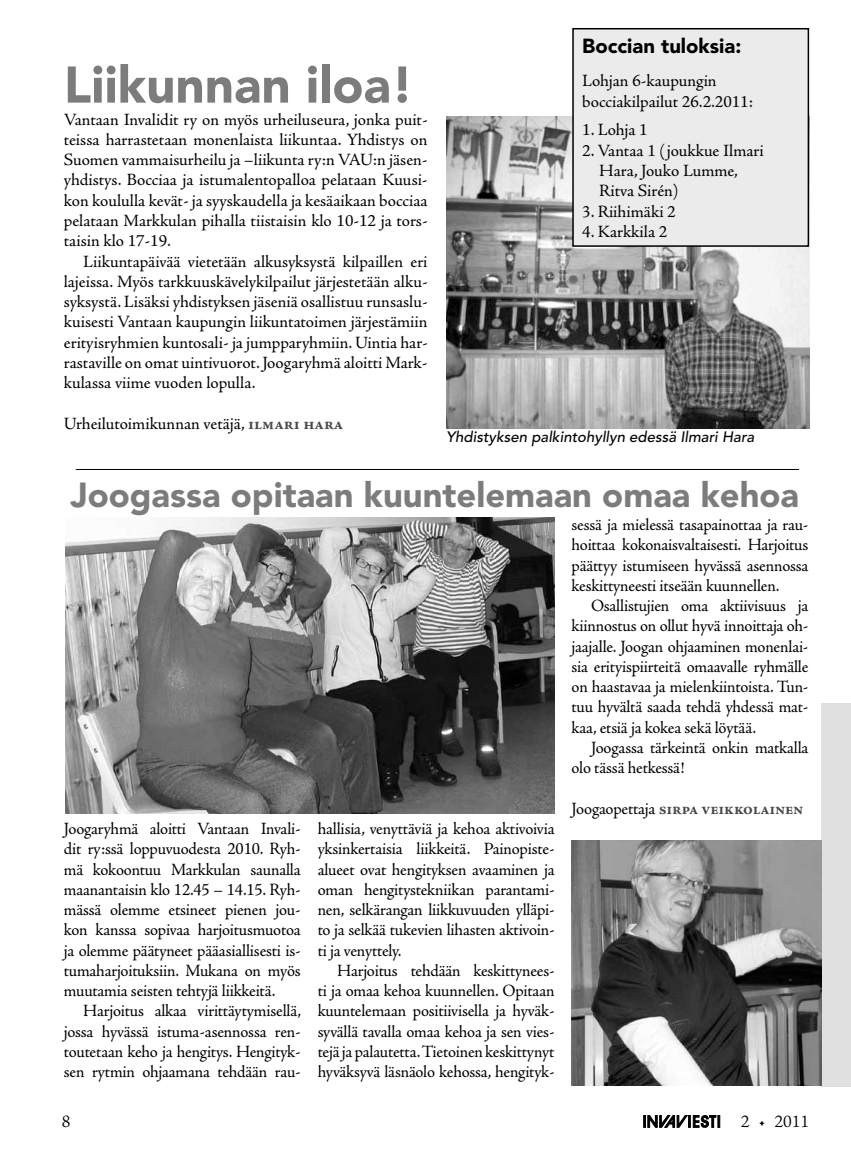
<style>
.page{position:relative;width:851px;height:1149px;background:#fff}
.page>*{position:absolute;margin:0;border:0;box-sizing:border-box;transform-origin:0 0}
.t1{font:900 51px "Avenir";color:#7c7c7c}
.t2{font:900 34.5px "Avenir";color:#7c7c7c}
.t3{font:900 20.25px "Avenir";color:#000}
.t4{font:300 18px "Adobe Jenson Pro";color:#000}
.t5{font:17.25px/20.2px "Adobe Jenson Pro";letter-spacing:-.01em;color:#000;text-align:justify}
.t6{font:700 17.25px "Adobe Jenson Pro";letter-spacing:-.01em;color:#484848}
.t7{font:italic 500 15px "Avenir";color:#000}
.s1{font-weight:700;color:#484848}
.s2{font-weight:400;color:#000}
</style>
<div class="page">
<svg style="left:643px;top:1115px;width:76px;height:11px"></svg>
<img style="left:446px;top:116px;width:363px;height:312px">
<div style="left:573px;top:29px;width:235px;height:217px;background:#ebebeb"></div>
<div style="left:572px;top:28px;width:237px;height:219px;border:2px solid #000"></div>
<img style="left:66px;top:517px;width:488px;height:296px">
<div style="left:821px;top:702px;width:29px;height:384px;background:#e0e0e0"></div>
<hr style="left:76px;top:469px;width:723px;height:1px;background:#000">
<img style="left:571px;top:840px;width:250px;height:244px">
<p class="t3" style="left:582px;top:34px;width:161px">Boccian tuloksia:</p>
<p class="t5" style="left:582px;top:71px;width:172px">Lohjan 6-kaupungin bocciakilpailut 26.2.2011:</p>
<p class="t5" style="left:582px;top:120px;width:67px">1. Lohja 1</p>
<p class="t5" style="left:599px;top:140px;width:166px;text-align:left;text-indent:-17px">2. Vantaa 1 (joukkue Ilmari<br>Hara, Jouko Lumme,<br>Ritva Sirén)</p>
<p class="t5" style="left:582px;top:201px;width:95px">3. Riihimäki 2</p>
<p class="t5" style="left:582px;top:221px;width:86px">4. Karkkila 2</p>
<h1 class="t1" style="left:64px;top:54px;width:351px">Liikunnan iloa!</h1>
<p class="t5" style="left:64px;top:109px;width:365px">Vantaan Invalidit ry on myös urheiluseura, jonka puit&shy;teissa harrastetaan monenlaista liikuntaa. Yhdistys on Suomen vammaisurheilu ja –liikunta ry:n VAU:n jäsen&shy;yhdistys. Bocciaa ja istumalentopalloa pelataan Kuusi&shy;kon koululla kevät- ja syyskaudella ja kesäaikaan bocciaa pelataan Markkulan pihalla tiistaisin klo 10-12 ja tors&shy;taisin klo 17-19.</p>
<p class="t5" style="left:64px;top:251px;width:365px;text-indent:19px">Liikuntapäivää vietetään alkusyksystä kilpaillen eri lajeissa. Myös tarkkuuskävelykilpailut järjestetään alku&shy;syksystä. Lisäksi yhdistyksen jäseniä osallistuu runsaslu&shy;kuisesti Vantaan kaupungin liikuntatoimen järjestämiin erityisryhmien kuntosali- ja jumpparyhmiin. Uintia har&shy;rastaville on omat uintivuorot. Joogaryhmä aloitti Mark&shy;kulassa viime vuoden lopulla.</p>
<p class="t5" style="left:64px;top:413px;width:281px">Urheilutoimikunnan vetäjä, <span class="s1">ilmari hara</span></p>
<p class="t7" style="left:446px;top:428px;width:310px">Yhdistyksen palkintohyllyn edessä Ilmari Hara</p>
<h2 class="t2" style="left:70px;top:473px;width:730px">Joogassa opitaan kuuntelemaan omaa kehoa</h2>
<p class="t5" style="left:64px;top:818px;width:238px">Joogaryhmä aloitti Vantaan Invali&shy;dit ry:ssä loppuvuodesta 2010. Ryh&shy;mä kokoontuu Markkulan saunalla maanantaisin klo 12.45 – 14.15. Ryh&shy;mässä olemme etsineet pienen jou&shy;kon kanssa sopivaa harjoitusmuotoa ja olemme päätyneet pääasiallisesti is&shy;tumaharjoituksiin. Mukana on myös muutamia seisten tehtyjä liikkeitä.</p>
<p class="t5" style="left:64px;top:1000px;width:239px;text-indent:19px">Harjoitus alkaa virittäytymisellä, jossa hyvässä istuma-asennossa ren&shy;toutetaan keho ja hengitys. Hengityk&shy;sen rytmin ohjaamana tehdään rau-</p>
<p class="t5" style="left:317px;top:818px;width:238px">hallisia, venyttäviä ja kehoa aktivoivia yksinkertaisia liikkeitä. Painopiste&shy;alueet ovat hengityksen avaaminen ja oman hengitystekniikan parantami&shy;nen, selkärangan liikkuvuuden ylläpi&shy;to ja selkää tukevien lihasten aktivoin&shy;ti ja venyttely.</p>
<p class="t5" style="left:317px;top:960px;width:238px;text-indent:20px">Harjoitus tehdään keskittynees&shy;ti ja omaa kehoa kuunnellen. Opitaan kuuntelemaan positiivisella ja hyväk&shy;syvällä tavalla omaa kehoa ja sen vies&shy;tejä ja palautetta. Tietoinen keskittynyt hyväksyvä läsnäolo kehossa, hengityk-</p>
<p class="t5" style="left:571px;top:514px;width:238px">sessä ja mielessä tasapainottaa ja rau&shy;hoittaa kokonaisvaltaisesti. Harjoitus päättyy istumiseen hyvässä asennossa keskittyneesti itseään kuunnellen.</p>
<p class="t5" style="left:571px;top:595px;width:238px;text-indent:19px">Osallistujien oma aktiivisuus ja kiinnostus on ollut hyvä innoittaja oh&shy;jaajalle. Joogan ohjaaminen monenlai&shy;sia erityispiirteitä omaavalle ryhmälle on haastavaa ja mielenkiintoista. Tun&shy;tuu hyvältä saada tehdä yhdessä mat&shy;kaa, etsiä ja kokea sekä löytää.</p>
<p class="t5" style="left:571px;top:737px;width:238px;text-indent:19px">Joogassa tärkeintä onkin matkalla olo tässä hetkessä!</p>
<p class="t6" style="left:571px;top:798px;width:233px"><span class="s2">Joogaopettaja</span> sirpa veikkolainen</p>
<p class="t4" style="left:62px;top:1111px;width:10px">8</p>
<p class="t4" style="left:740px;top:1111px;width:70px">2 • 2011</p>
</div>
